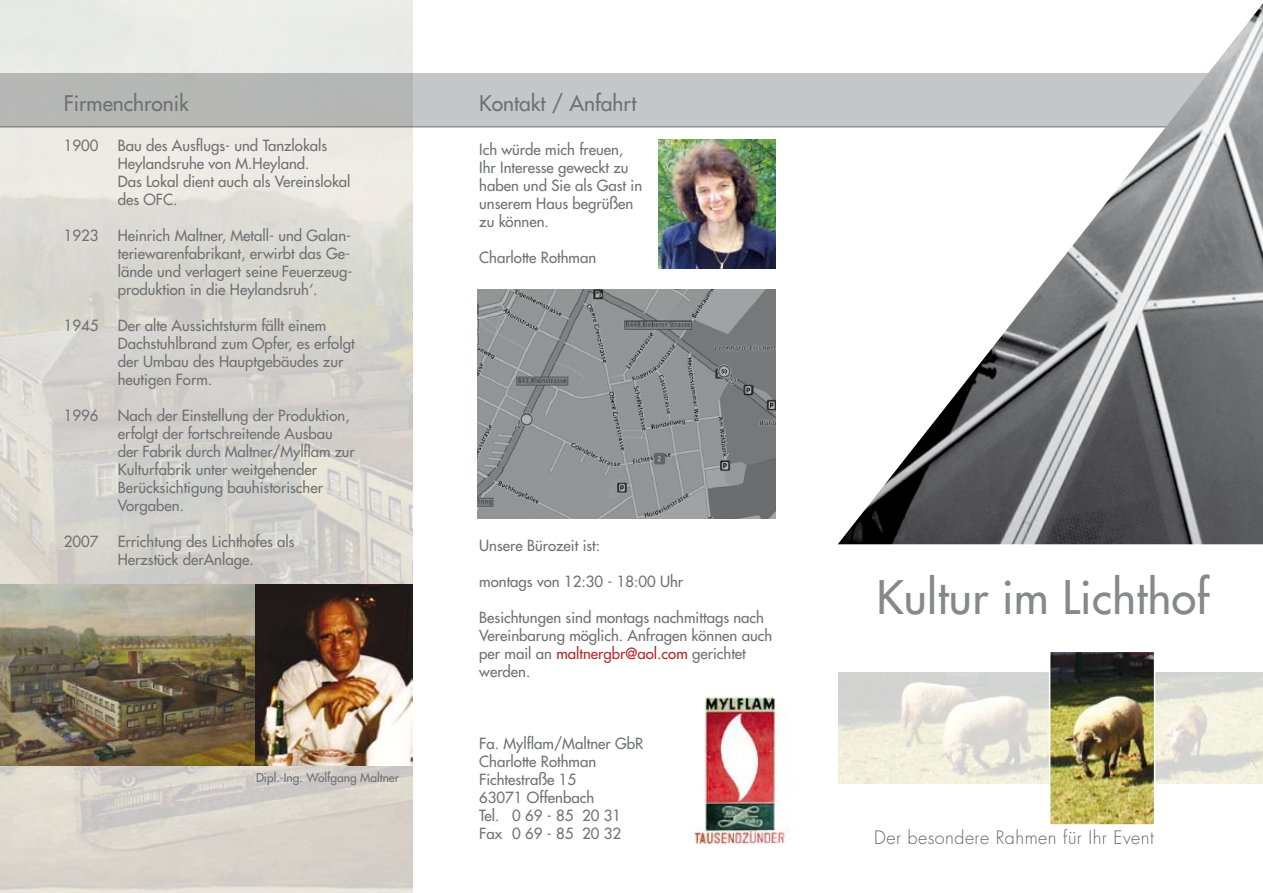
<style>
.page{position:relative;width:1263px;height:893px;background:#fff}
.page>*{position:absolute;margin:0;border:0;box-sizing:border-box;transform-origin:0 0}
.t1{font:45px "Futura";letter-spacing:.01em;color:#87888a}
.t2{font:21px "Futura";color:#707173}
.t3{font:300 18px "Futura";letter-spacing:.025em;color:#000}
.t4{font:15px/18px "Futura";color:#707173}
.t5{font:12px "Futura";color:#707173}
.s1{color:#b5282c}
</style>
<div class="page">
<img style="left:838px;top:673px;width:425px;height:110px">
<img style="left:0;top:0;width:412px;height:893px">
<img style="left:0;top:585px;width:412px;height:180px">
<div style="left:0;top:73px;width:1263px;height:54px;background:linear-gradient(to bottom,#bdbfbf,#bebebe)"></div>
<hr style="left:0;top:126px;width:1263px;height:2px;background:#000">
<img style="left:1052px;top:654px;width:100px;height:169px">
<div style="left:1049px;top:651px;width:106px;height:175px;border:2px solid #fff"></div>
<img style="left:838px;top:3px;width:425px;height:541px">
<img style="left:694px;top:688px;width:92px;height:157px">
<img style="left:658px;top:139px;width:117px;height:130px">
<img style="left:478px;top:289px;width:298px;height:230px">
<h2 class="t2" style="left:64px;top:90px;width:127px">Firmenchronik</h2>
<p class="t4" style="left:64px;top:136px;width:36px">1900</p>
<p class="t4" style="left:118px;top:136px;width:234px">Bau des Ausflugs- und Tanzlokals<br>Heylandsruhe von M.Heyland.<br>Das Lokal dient auch als Vereinslokal des OFC.</p>
<p class="t4" style="left:64px;top:226px;width:36px">1923</p>
<p class="t4" style="left:118px;top:226px;width:236px">Heinrich Maltner, Metall- und Galan&shy;teriewarenfabrikant, erwirbt das Ge&shy;lände und verlagert seine Feuerzeug&shy;produktion in die Heylandsruh‘.</p>
<p class="t4" style="left:64px;top:316px;width:36px">1945</p>
<p class="t4" style="left:118px;top:316px;width:238px">Der alte Aussichtsturm fällt einem<br>Dachstuhlbrand zum Opfer, es erfolgt der Umbau des Hauptgebäudes zur heutigen Form.</p>
<p class="t4" style="left:64px;top:406px;width:36px">1996</p>
<p class="t4" style="left:118px;top:406px;width:238px">Nach der Einstellung der Produktion, erfolgt der fortschreitende Ausbau der Fabrik durch Maltner/Mylflam zur<br>Kulturfabrik unter weitgehender<br>Berücksichtigung bauhistorischer<br>Vorgaben.</p>
<p class="t4" style="left:64px;top:532px;width:36px">2007</p>
<p class="t4" style="left:118px;top:532px;width:178px">Errichtung des Lichthofes als<br>Herzstück derAnlage.</p>
<p class="t5" style="left:256px;top:769px;width:145px">Dipl.-Ing. Wolfgang Maltner</p>
<h2 class="t2" style="left:479px;top:90px;width:159px">Kontakt / Anfahrt</h2>
<p class="t4" style="left:479px;top:140px;width:164px">Ich würde mich freuen,<br>Ihr Interesse geweckt zu haben und Sie als Gast in unserem Haus begrüßen zu können.</p>
<p class="t4" style="left:479px;top:248px;width:119px">Charlotte Rothman</p>
<p class="t4" style="left:479px;top:536px;width:122px">Unsere Bürozeit ist:</p>
<p class="t4" style="left:479px;top:572px;width:205px">montags von 12:30 - 18:00 Uhr</p>
<p class="t4" style="left:479px;top:608px;width:294px">Besichtungen sind montags nachmittags nach Vereinbarung möglich. Anfragen können auch per mail an <span class="s1">maltnergbr@aol.com</span> gerichtet werden.</p>
<p class="t4" style="left:479px;top:734px;width:166px">Fa. Mylflam/Maltner GbR<br>Charlotte Rothman<br>Fichtestraße 15<br>63071 Offenbach<br>Tel. 0 69 - 85 20 31<br>Fax 0 69 - 85 20 32</p>
<h1 class="t1" style="left:876px;top:568px;width:334px">Kultur im Lichthof</h1>
<p class="t3" style="left:874px;top:826px;width:281px">Der besondere Rahmen für Ihr Event</p>
</div>
